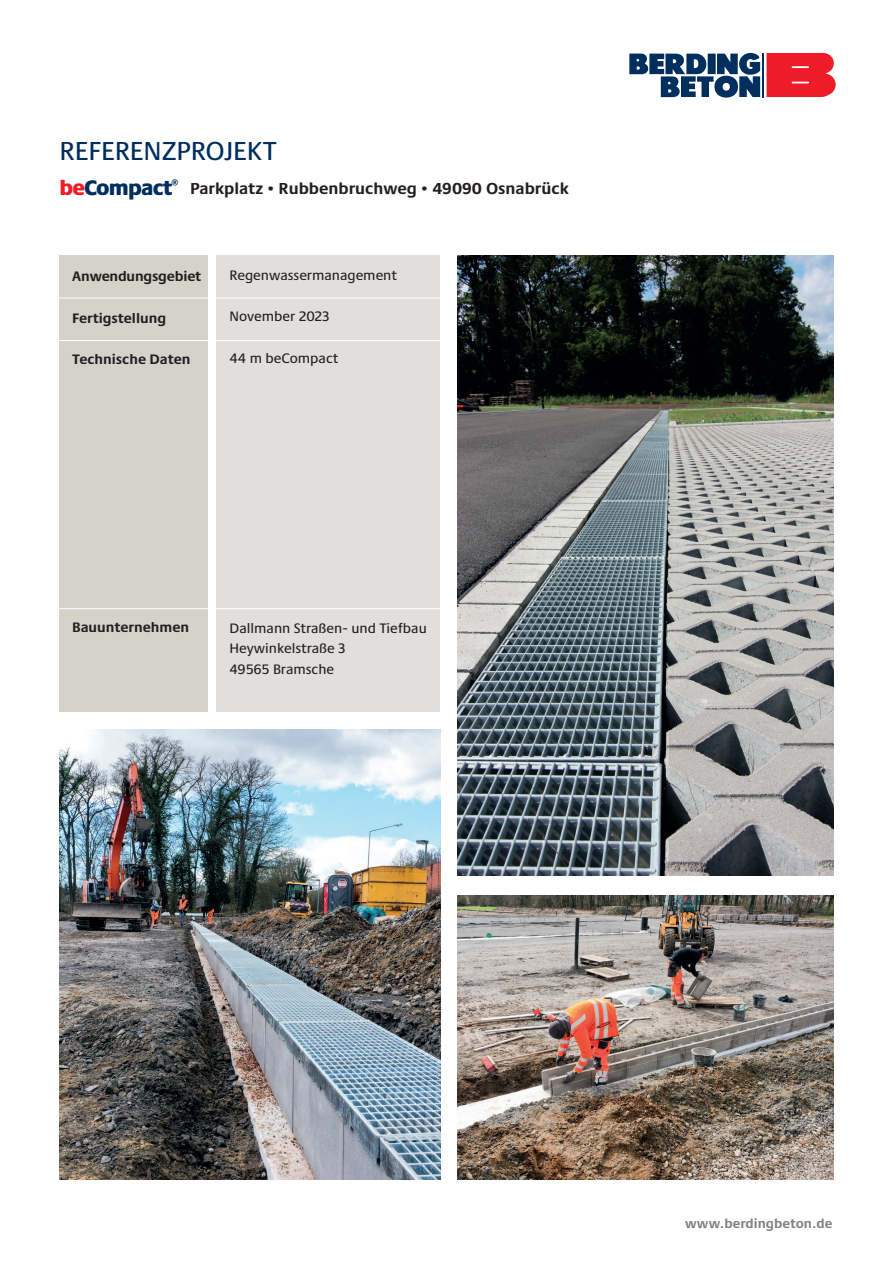
<style>
.page{position:relative;width:893px;height:1263px;background:#fff}
.page>*{position:absolute;margin:0;border:0;box-sizing:border-box;transform-origin:0 0}
.t1{font:500 27px "Praxis Next";color:#002e5e}
.t2{font:900 21.75px "Praxis Next";letter-spacing:-.04em;color:#002e5e}
.t3{font:700 16.5px "Praxis Next";color:#231f20}
.t4{font:500 14.25px/20.5px "Praxis Next";color:#231f20}
.t5{font:700 14.25px "Praxis Next";color:#231f20}
.t6{font:700 13.5px "Praxis Next";color:#808285}
.t7{font:900 7.8px "Praxis Next";color:#002e5e}
.s1{color:#ee1c28}
</style>
<div class="page">
<div style="left:60px;top:255px;width:148px;height:456px;background:#d5d2ca"></div>
<div style="left:217px;top:255px;width:223px;height:456px;background:#e1dfdb"></div>
<svg style="left:766px;top:53px;width:70px;height:44px;background:#ef2e39"></svg>
<hr style="left:763px;top:53px;width:1px;height:44px;background:#002e5e">
<svg style="left:629px;top:53px;width:131px;height:45px"></svg>
<hr style="left:57px;top:298px;width:392px;height:1px;background:#fff">
<hr style="left:57px;top:340px;width:392px;height:1px;background:#fff">
<hr style="left:51px;top:608px;width:391px;height:1px;background:#fff">
<img style="left:60px;top:729px;width:380px;height:451px">
<img style="left:457px;top:255px;width:376px;height:621px">
<img style="left:457px;top:895px;width:376px;height:285px">
<h1 class="t1" style="left:60px;top:131px;width:219px">REFERENZPROJEKT</h1>
<p class="t3" style="left:190px;top:175px;width:380px">Parkplatz • Rubbenbruchweg • 49090 Osnabrück</p>
<h2 class="t2" style="left:60px;top:169px;width:114px"><span class="s1">be</span>Compact</h2>
<p class="t7" style="left:172px;top:175px;width:8px">®</p>
<p class="t5" style="left:72px;top:265px;width:131px">Anwendungsgebiet</p>
<p class="t5" style="left:72px;top:306px;width:95px">Fertigstellung</p>
<p class="t5" style="left:72px;top:348px;width:120px">Technische Daten</p>
<p class="t4" style="left:230px;top:265px;width:169px">Regenwassermanagement</p>
<p class="t4" style="left:230px;top:306px;width:101px">November 2023</p>
<p class="t4" style="left:230px;top:347px;width:110px">44 m beCompact</p>
<p class="t5" style="left:72px;top:616px;width:118px">Bauunternehmen</p>
<p class="t4" style="left:230px;top:617px;width:199px">Dallmann Straßen- und Tiefbau<br>Heywinkelstraße 3<br>49565 Bramsche</p>
<p class="t6" style="left:685px;top:1212px;width:149px">www.berdingbeton.de</p>
</div>
